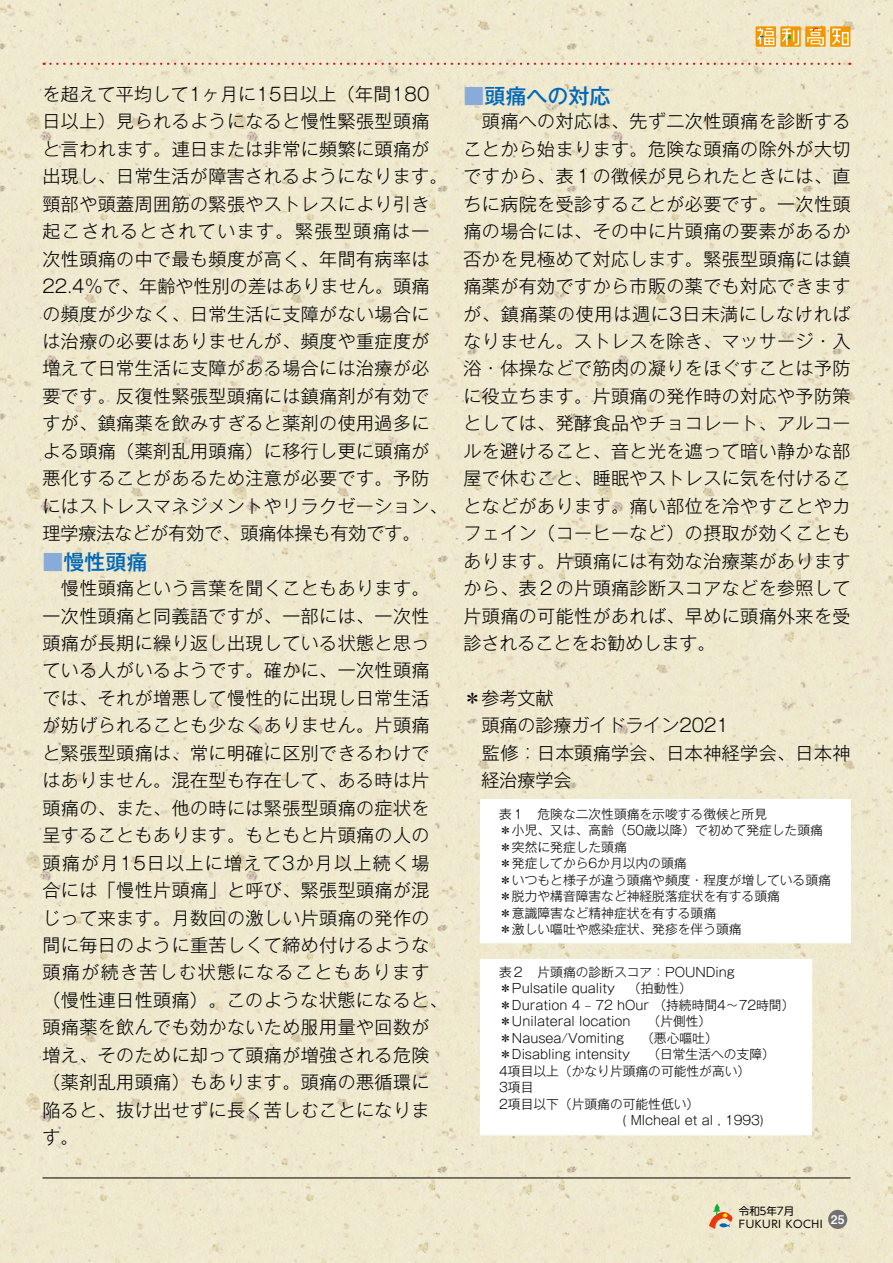
<style>
.page{position:relative;width:893px;height:1263px;background:#efe9ce}
.page>*{position:absolute;margin:0;border:0;box-sizing:border-box;transform-origin:0 0}
.t1{font:500 21px "Gothic MB101 Pro";color:#0068b7}
.t2{font:300 18px/27.5px "Gothic MB101 Pro";letter-spacing:.025em;color:#000}
.t3{font:300 18px/27.5px "Gothic MB101 Pro";color:#000}
.t4{font:300 12.75px/16.5px "Gothic MB101 Pro";color:#000}
.t5{font:10.5px/12.8px "UD Shin Go Pro";letter-spacing:.05em;color:#000}
.s1{color:#88abda}
</style>
<div class="page">
<div style="left:480px;top:799px;width:371px;height:144px;background:#fff"></div>
<div style="left:480px;top:959px;width:332px;height:176px;background:#fff"></div>
<svg style="left:709px;top:1203px;width:24px;height:26px"></svg>
<div style="left:828px;top:1210px;width:19px;height:19px;background:#727171;border-radius:50%"></div>
<hr style="left:43px;top:1177px;width:807px;height:1px;background:#000">
<svg style="left:44px;top:63px;width:806px;height:2px;background:#e6b19f"></svg>
<svg style="left:756px;top:26px;width:20px;height:21px"></svg>
<svg style="left:780px;top:26px;width:21px;height:21px"></svg>
<div style="left:805px;top:26px;width:21px;height:21px;background:#f39700"></div>
<svg style="left:830px;top:26px;width:20px;height:21px"></svg>
<svg style="left:807px;top:27px;width:17px;height:19px"></svg>
<svg style="left:757px;top:28px;width:17px;height:17px"></svg>
<svg style="left:782px;top:28px;width:17px;height:17px"></svg>
<svg style="left:832px;top:28px;width:17px;height:17px"></svg>
<p class="t2" style="left:43px;top:78px;width:407px">を超えて平均して1ヶ月に15日以上（年間180日以上）見られるようになると慢性緊張型頭痛と言われます。連日または非常に頻繁に頭痛が出現し、日常生活が障害されるようになります。頸部や頭蓋周囲筋の緊張やストレスにより引き起こされるとされています。緊張型頭痛は一次性頭痛の中で最も頻度が高く、年間有病率は<br>22.4％で、年齢や性別の差はありません。頭痛の頻度が少なく、日常生活に支障がない場合には治療の必要はありませんが、頻度や重症度が増えて日常生活に支障がある場合には治療が必要です。反復性緊張型頭痛には鎮痛剤が有効ですが、鎮痛薬を飲みすぎると薬剤の使用過多による頭痛（薬剤乱用頭痛）に移行し更に頭痛が悪化することがあるため注意が必要です。予防にはストレスマネジメントやリラクゼーション、理学療法などが有効で、頭痛体操も有効です。</p>
<p class="t1" style="left:43px;top:545px;width:106px"><span class="s1">■</span>慢性頭痛</p>
<p class="t2" style="left:43px;top:572px;width:407px">　慢性頭痛という言葉を聞くこともあります。一次性頭痛と同義語ですが、一部には、一次性頭痛が長期に繰り返し出現している状態と思っている人がいるようです。確かに、一次性頭痛では、それが増悪して慢性的に出現し日常生活が妨げられることも少なくありません。片頭痛と緊張型頭痛は、常に明確に区別できるわけではありません。混在型も存在して、ある時は片頭痛の、また、他の時には緊張型頭痛の症状を呈することもあります。もともと片頭痛の人の頭痛が月15日以上に増えて3か月以上続く場合には「慢性片頭痛」と呼び、緊張型頭痛が混じって来ます。月数回の激しい片頭痛の発作の間に毎日のように重苦しくて締め付けるような頭痛が続き苦しむ状態になることもあります（慢性連日性頭痛）。このような状態になると、頭痛薬を飲んでも効かないため服用量や回数が増え、そのために却って頭痛が増強される危険（薬剤乱用頭痛）もあります。頭痛の悪循環に陥ると、抜け出せずに長く苦しむことになります。</p>
<p class="t1" style="left:463px;top:78px;width:148px"><span class="s1">■</span>頭痛への対応</p>
<p class="t2" style="left:463px;top:105px;width:388px;text-align:justify">　頭痛への対応は、先ず二次性頭痛を診断することから始まります。危険な頭痛の除外が大切ですから、表１の徴候が見られたときには、直ちに病院を受診することが必要です。一次性頭痛の場合には、その中に片頭痛の要素があるか否かを見極めて対応します。緊張型頭痛には鎮痛薬が有効ですから市販の薬でも対応できますが、鎮痛薬の使用は週に3日未満にしなければなりません。ストレスを除き、マッサージ・入浴・体操などで筋肉の凝りをほぐすことは予防に役立ちます。片頭痛の発作時の対応や予防策としては、発酵食品やチョコレート、アルコールを避けること、音と光を遮って暗い静かな部屋で休むこと、睡眠やストレスに気を付けることなどがあります。痛い部位を冷やすことやカフェイン（コーヒーなど）の摂取が効くこともあります。片頭痛には有効な治療薬がありますから、表２の片頭痛診断スコアなどを参照して片頭痛の可能性があれば、早めに頭痛外来を受診されることをお勧めします。</p>
<p class="t3" style="left:463px;top:682px;width:388px">＊参考文献<br>　頭痛の診療ガイドライン2021　<br>　監修：日本頭痛学会、日本神経学会、日本神　経治療学会</p>
<p class="t4" style="left:499px;top:804px;width:333px">表１　危険な二次性頭痛を示唆する徴候と所見<br>＊小児、又は、高齢（50歳以降）で初めて発症した頭痛＊突然に発症した頭痛<br>＊発症してから6か月以内の頭痛<br>＊いつもと様子が違う頭痛や頻度・程度が増している頭痛＊脱力や構音障害など神経脱落症状を有する頭痛<br>＊意識障害など精神症状を有する頭痛<br>＊激しい嘔吐や感染症状、発疹を伴う頭痛</p>
<p class="t4" style="left:499px;top:962px;width:297px">表２　片頭痛の診断スコア：POUNDing＊Pulsatile quality （拍動性）<br>＊Duration 4 – 72 hOur （持続時間4～72時間）＊Unilateral location</p>
<p class="t4" style="left:648px;top:1011px;width:65px">（片側性）</p>
<p class="t4" style="left:499px;top:1028px;width:126px">＊Nausea/Vomiting</p>
<p class="t4" style="left:641px;top:1028px;width:78px">（悪心嘔吐）</p>
<p class="t4" style="left:499px;top:1044px;width:133px">＊Disabling intensity</p>
<p class="t4" style="left:647px;top:1044px;width:129px">（日常生活への支障）</p>
<p class="t4" style="left:499px;top:1061px;width:253px">4項目以上（かなり片頭痛の可能性が高い）</p>
<p class="t4" style="left:499px;top:1077px;width:36px">3項目</p>
<p class="t4" style="left:499px;top:1094px;width:202px">2項目以下（片頭痛の可能性低い）</p>
<p class="t4" style="left:597px;top:1110px;width:168px">　　( MIcheal et al , 1993)</p>
<p class="t5" style="left:739px;top:1204px;width:107px">令和５年7月<br>FUKURI KOCHI <sup>25</sup></p>
</div>
